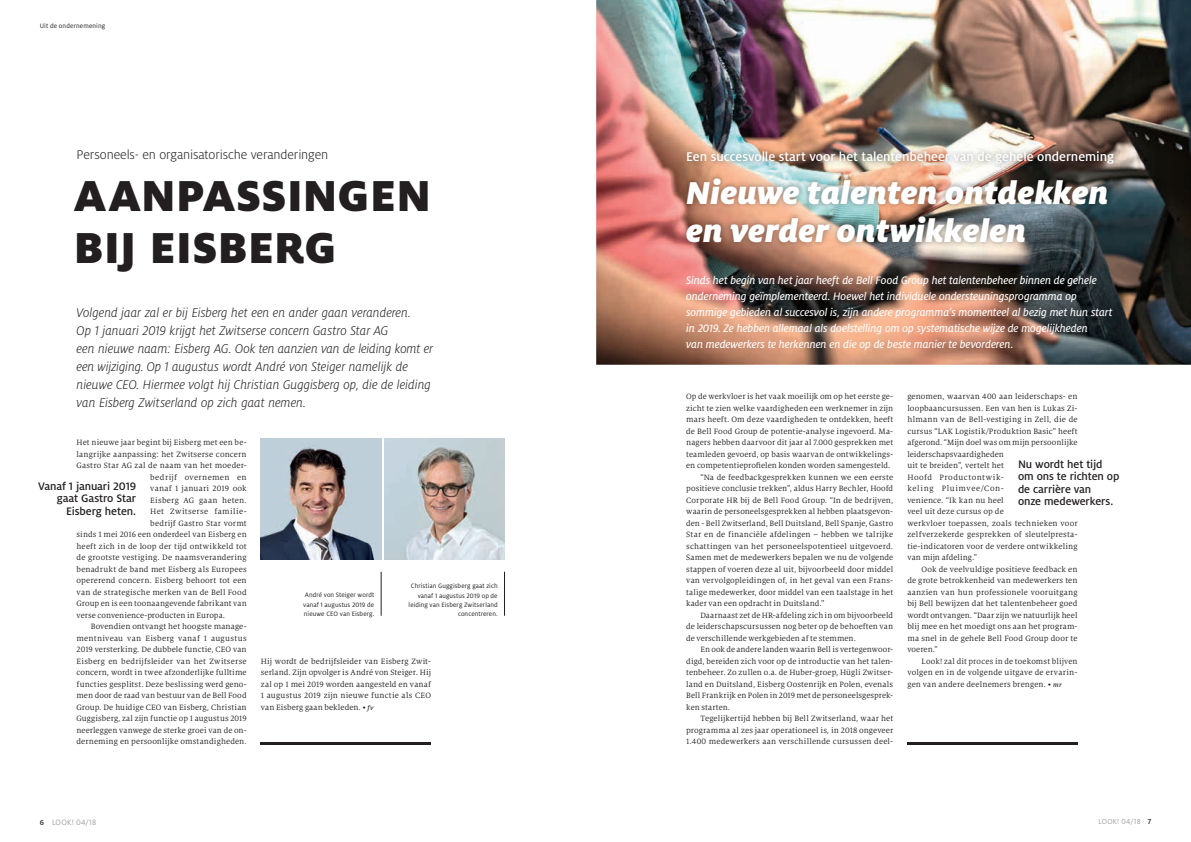
<style>
.page{position:relative;width:1191px;height:842px;background:#fff}
.page>*{position:absolute;margin:0;border:0;box-sizing:border-box;transform-origin:0 0}
.t1{font:900 48px/52px "Milo Pro";letter-spacing:.01em;color:#231f20}
.t2{font:italic 900 35px/38px "Milo Pro";letter-spacing:.005em;color:#fff}
.t3{font:italic 300 14px/18px "Milo Pro";letter-spacing:-.005em;color:#231f20}
.t4{font:500 14px "Milo Pro";color:#fff}
.t5{font:300 14px "Milo Pro";letter-spacing:-.005em;color:#231f20}
.t6{font:12px/16px "Milo Pro Text Ita";letter-spacing:-.01em;color:#fff}
.t7{font:500 12px/12.5px "Milo Pro";letter-spacing:-.01em;color:#231f20;text-align:right}
.t8{font:8.5px/11.5px "Milo Serif Pro";letter-spacing:.015em;color:#231f20;text-align:justify}
.t9{font:8.5px "Milo Serif Pro";letter-spacing:.035em;color:#231f20}
.t10{font:8.5px "Milo Serif Pro";letter-spacing:.045em;color:#231f20}
.t11{font:8.5px "Milo Serif Pro";letter-spacing:.04em;color:#231f20}
.t12{font:300 8.5px "Milo Pro";letter-spacing:.02em;color:#808285}
.t13{font:300 8px "Milo Pro";letter-spacing:.025em;color:#808285}
.t14{font:7px/9px "Milo Pro";letter-spacing:.01em;color:#231f20;text-align:right}
.s1{font-weight:500;font-style:italic;font-size:7px}
.s2{font-weight:500;font-size:8px;color:#231f20}
.s3{font-weight:500;color:#231f20}
</style>
<div class="page">
<img style="left:384px;top:439px;width:121px;height:121px">
<img style="left:261px;top:439px;width:120px;height:121px">
<hr style="left:261px;top:742px;width:170px;height:2px;background:#231f20">
<hr style="left:504px;top:572px;width:1px;height:44px;background:#231f20">
<hr style="left:381px;top:572px;width:1px;height:44px;background:#231f20">
<img style="left:596px;top:0;width:595px;height:365px">
<img style="left:681px;top:146px;width:438px;height:24px">
<img style="left:681px;top:172px;width:432px;height:76px">
<hr style="left:907px;top:742px;width:170px;height:2px;background:#231f20">
<p class="t14" style="left:40px;top:22px;width:67px">Uit de ondernemening</p>
<h3 class="t5" style="left:77px;top:147px;width:253px">Personeels- en organisatorische veranderingen</h3>
<h1 class="t1" style="left:74px;top:170px;width:358px">AANPASSINGEN<br>BIJ EISBERG</h1>
<p class="t3" style="left:77px;top:304px;width:358px">Volgend jaar zal er bij Eisberg het een en ander gaan veranderen.<br>Op 1 januari 2019 krijgt het Zwitserse concern Gastro Star AG<br>een nieuwe naam: Eisberg AG. Ook ten aanzien van de leiding komt er een wijziging. Op 1 augustus wordt André von Steiger namelijk de nieuwe CEO. Hiermee volgt hij Christian Guggisberg op, die de leiding van Eisberg Zwitserland op zich gaat nemen.</p>
<p class="t8" style="left:77px;top:437px;width:172px">Het nieuwe jaar begint bij Eisberg met een be-</p>
<p class="t8" style="left:77px;top:448px;width:172px">langrijke aanpassing: het Zwitserse concern</p>
<p class="t8" style="left:77px;top:460px;width:172px">Gastro Star AG zal de naam van het moeder-</p>
<p class="t11" style="left:150px;top:472px;width:98px">bedrijf overnemen en</p>
<p class="t8" style="left:150px;top:483px;width:98px">vanaf 1 januari 2019 ook</p>
<p class="t8" style="left:150px;top:494px;width:98px">Eisberg AG gaan heten.</p>
<p class="t10" style="left:150px;top:507px;width:98px">Het Zwitserse familie-</p>
<p class="t8" style="left:150px;top:517px;width:98px">bedrijf Gastro Star vormt</p>
<p class="t8" style="left:77px;top:529px;width:172px">sinds 1 mei 2016 een onderdeel van Eisberg en</p>
<p class="t8" style="left:77px;top:540px;width:172px">heeft zich in de loop der tijd ontwikkeld tot</p>
<p class="t8" style="left:77px;top:552px;width:172px">de grootste vestiging. De naamsverandering</p>
<p class="t8" style="left:77px;top:563px;width:172px">benadrukt de band met Eisberg als Europees</p>
<p class="t8" style="left:77px;top:575px;width:172px">opererend concern. Eisberg behoort tot een</p>
<p class="t8" style="left:77px;top:586px;width:172px">van de strategische merken van de Bell Food</p>
<p class="t8" style="left:77px;top:598px;width:172px">Group en is een toonaangevende fabrikant van</p>
<p class="t8" style="left:77px;top:609px;width:150px">verse convenience-producten in Europa.</p>
<p class="t8" style="left:91px;top:621px;width:157px">Bovendien ontvangt het hoogste manage-</p>
<p class="t9" style="left:77px;top:633px;width:172px">mentniveau van Eisberg vanaf 1 augustus</p>
<p class="t8" style="left:77px;top:644px;width:172px">2019 versterking. De dubbele functie, CEO van</p>
<p class="t8" style="left:77px;top:655px;width:172px">Eisberg en bedrijfsleider van het Zwitserse</p>
<p class="t8" style="left:77px;top:667px;width:172px">concern, wordt in twee afzonderlijke fulltime</p>
<p class="t8" style="left:77px;top:678px;width:172px">functies gesplitst. Deze beslissing werd geno-</p>
<p class="t8" style="left:77px;top:690px;width:172px">men door de raad van bestuur van de Bell Food</p>
<p class="t8" style="left:77px;top:701px;width:172px">Group. De huidige CEO van Eisberg, Christian</p>
<p class="t8" style="left:77px;top:713px;width:172px">Guggisberg, zal zijn functie op 1 augustus 2019</p>
<p class="t8" style="left:77px;top:724px;width:172px">neerleggen vanwege de sterke groei van de on-</p>
<p class="t8" style="left:77px;top:736px;width:172px">derneming en persoonlijke omstandigheden.</p>
<h3 class="t7" style="left:38px;top:480px;width:100px">Vanaf 1 januari 2019 gaat Gastro Star<br>Eisberg heten.</h3>
<p class="t14" style="left:409px;top:582px;width:90px">Christian Guggisberg gaat zich vanaf 1 augustus 2019 op de leiding van Eisberg Zwitserland concentreren.</p>
<p class="t14" style="left:303px;top:591px;width:73px;text-align:justify">André von Steiger wordt vanaf 1 augustus 2019 de nieuwe CEO van Eisberg.</p>
<p class="t8" style="left:261px;top:655px;width:172px">Hij wordt de bedrijfsleider van Eisberg Zwit&shy;serland. Zijn opvolger is André von Steiger. Hij zal op 1 mei 2019 worden aangesteld en vanaf 1 augustus 2019 zijn nieuwe functie als CEO van Eisberg gaan bekleden. • <span class="s1">fv</span></p>
<p class="t12" style="left:40px;top:817px;width:58px"><span class="s2">6</span> LOOK! 04/18</p>
<h3 class="t4" style="left:686px;top:149px;width:429px">Een succesvolle start voor het talentenbeheer van de gehele onderneming</h3>
<h2 class="t2" style="left:686px;top:173px;width:424px">Nieuwe talenten ontdekken en verder ontwikkelen</h2>
<p class="t6" style="left:686px;top:272px;width:428px">Sinds het begin van het jaar heeft de Bell Food Group het talentenbeheer binnen de gehele onderneming geïmplementeerd. Hoewel het individuele ondersteuningsprogramma op sommige gebieden al succesvol is, zijn andere programma’s momenteel al bezig met hun start in 2019. Ze hebben allemaal als doelstelling om op systematische wijze de mogelijkheden<br>van medewerkers te herkennen en die op de beste manier te bevorderen.</p>
<p class="t8" style="left:686px;top:391px;width:208px">Op de werkvloer is het vaak moeilijk om op het eerste ge-</p>
<p class="t8" style="left:686px;top:402px;width:208px">zicht te zien welke vaardigheden een werknemer in zijn</p>
<p class="t8" style="left:686px;top:414px;width:208px">mars heeft. Om deze vaardigheden te ontdekken, heeft</p>
<p class="t8" style="left:686px;top:425px;width:208px">de Bell Food Group de potentie-analyse ingevoerd. Ma-</p>
<p class="t8" style="left:686px;top:437px;width:208px">nagers hebben daarvoor dit jaar al 7.000 gesprekken met</p>
<p class="t8" style="left:686px;top:448px;width:208px">teamleden gevoerd, op basis waarvan de ontwikkelings-</p>
<p class="t8" style="left:686px;top:460px;width:206px">en competentieprofielen konden worden samengesteld.</p>
<p class="t8" style="left:700px;top:471px;width:194px">“Na de feedbackgesprekken kunnen we een eerste</p>
<p class="t8" style="left:686px;top:483px;width:208px">positieve conclusie trekken”, aldus Harry Bechler, Hoofd</p>
<p class="t8" style="left:686px;top:494px;width:208px">Corporate HR bij de Bell Food Group. “In de bedrijven,</p>
<p class="t8" style="left:686px;top:506px;width:208px">waarin de personeelsgesprekken al hebben plaatsgevon-</p>
<p class="t8" style="left:686px;top:517px;width:208px">den - Bell Zwitserland, Bell Duitsland, Bell Spanje, Gastro</p>
<p class="t8" style="left:686px;top:529px;width:208px">Star en de financiële afdelingen – hebben we talrijke</p>
<p class="t8" style="left:686px;top:540px;width:208px">schattingen van het personeelspotentieel uitgevoerd.</p>
<p class="t8" style="left:686px;top:552px;width:208px">Samen met de medewerkers bepalen we nu de volgende</p>
<p class="t8" style="left:686px;top:563px;width:208px">stappen of voeren deze al uit, bijvoorbeeld door middel</p>
<p class="t8" style="left:686px;top:575px;width:208px">van vervolgopleidingen of, in het geval van een Frans-</p>
<p class="t8" style="left:686px;top:586px;width:208px">talige medewerker, door middel van een taalstage in het</p>
<p class="t8" style="left:686px;top:598px;width:140px">kader van een opdracht in Duitsland.”</p>
<p class="t8" style="left:700px;top:609px;width:194px">Daarnaast zet de HR-afdeling zich in om bijvoorbeeld</p>
<p class="t8" style="left:686px;top:621px;width:208px">de leiderschapscursussen nog beter op de behoeften van</p>
<p class="t8" style="left:686px;top:632px;width:171px">de verschillende werkgebieden af te stemmen.</p>
<p class="t8" style="left:700px;top:644px;width:194px">En ook de andere landen waarin Bell is vertegenwoor-</p>
<p class="t8" style="left:686px;top:655px;width:208px">digd, bereiden zich voor op de introductie van het talen-</p>
<p class="t8" style="left:686px;top:667px;width:208px">tenbeheer. Zo zullen o.a. de Huber-groep, Hügli Zwitser-</p>
<p class="t8" style="left:686px;top:678px;width:208px">land en Duitsland, Eisberg Oostenrijk en Polen, evenals</p>
<p class="t8" style="left:686px;top:690px;width:208px">Bell Frankrijk en Polen in 2019 met de personeelsgesprek-</p>
<p class="t8" style="left:686px;top:701px;width:45px">ken starten.</p>
<p class="t8" style="left:700px;top:713px;width:194px">Tegelijkertijd hebben bij Bell Zwitserland, waar het</p>
<p class="t8" style="left:686px;top:724px;width:208px">programma al zes jaar operationeel is, in 2018 ongeveer</p>
<p class="t8" style="left:686px;top:736px;width:208px">1.400 medewerkers aan verschillende cursussen deel-</p>
<p class="t8" style="left:907px;top:391px;width:172px;text-align:left">genomen, waarvan 400 aan leiderschaps- en loopbaancursussen. Een van hen is Lukas Zi&shy;hlmann van de Bell-vestiging in Zell, die de cursus “LAK Logistik/Produktion Basic” heeft afgerond. “Mijn doel was om mijn persoonlijke leiderschapsvaardigheden<br>uit te breiden”, vertelt het<br>Hoofd Productontwik-<br>keling Pluimvee/Con-<br>venience. “Ik kan nu heel<br>veel uit deze cursus op de<br>werkvloer toepassen, zoals technieken voor zelfverzekerde gesprekken of sleutelpresta&shy;tie-indicatoren voor de verdere ontwikkeling van mijn afdeling.”</p>
<p class="t8" style="left:907px;top:563px;width:172px;text-indent:14px">Ook de veelvuldige positieve feedback en de grote betrokkenheid van medewerkers ten aanzien van hun professionele vooruitgang bij Bell bewijzen dat het talentenbeheer goed wordt ontvangen. “Daar zijn we natuurlijk heel blij mee en het moedigt ons aan het program&shy;ma snel in de gehele Bell Food Group door te voeren.”</p>
<p class="t8" style="left:907px;top:655px;width:172px;text-indent:14px">Look! zal dit proces in de toekomst blijven volgen en in de volgende uitgave de ervarin&shy;gen van andere deelnemers brengen. • <span class="s1">mr</span></p>
<h3 class="t7" style="left:1018px;top:458px;width:103px;text-align:left">Nu wordt het tijd om ons te richten op de carrière van<br>onze medewerkers.</h3>
<p class="t13" style="left:1098px;top:817px;width:54px">LOOK! 04/18 <span class="s3">7</span></p>
</div>
